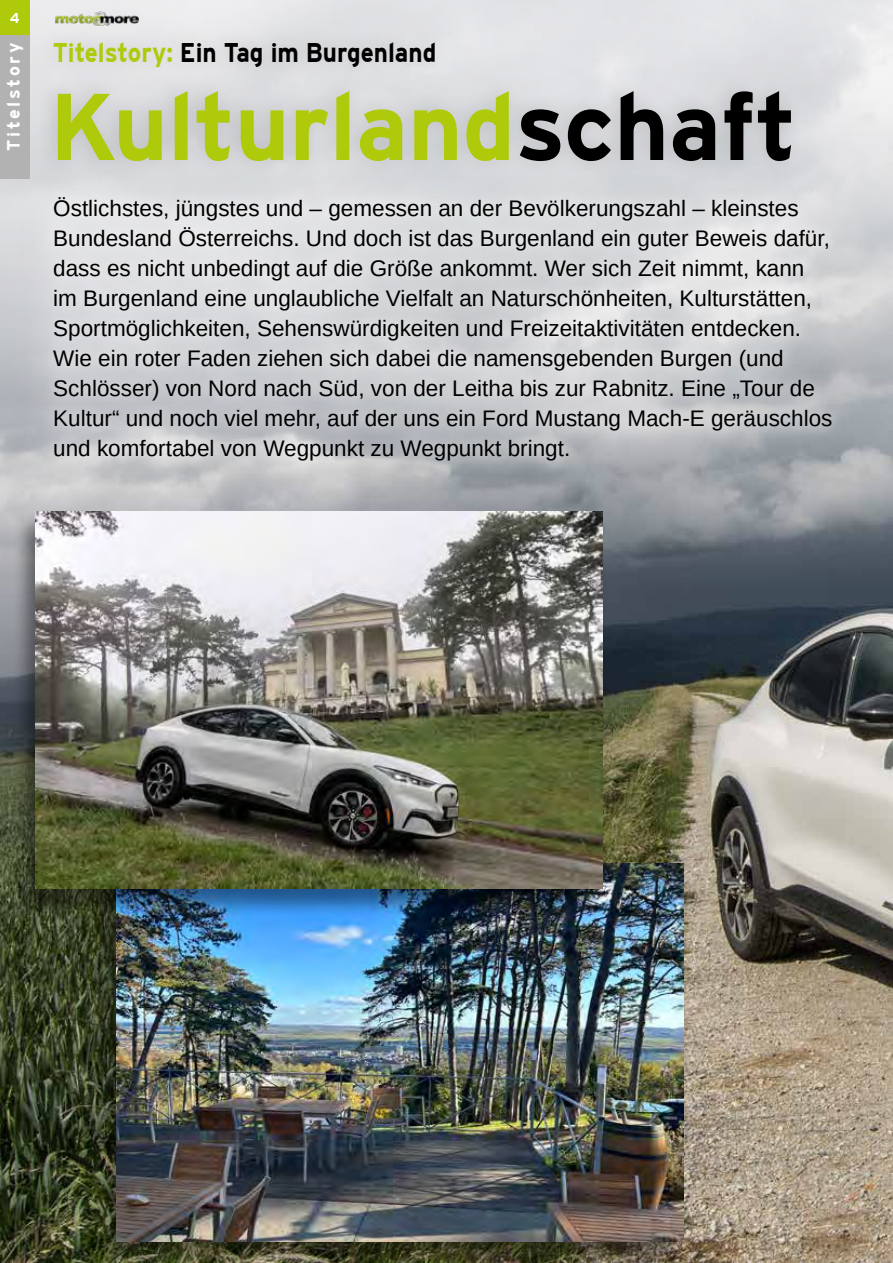
<style>
.page{position:relative;width:893px;height:1263px;background:#fff}
.page>*{position:absolute;margin:0;border:0;box-sizing:border-box;transform-origin:0 0}
.t1{font:700 94.5px "Interstate";color:#afca0b}
.t2{font:700 27px "Interstate";color:#000;scale:.9 1}
.t3{font:22.5px/30px "Liberation Sans";color:#000}
.t4{font:700 18px "Interstate";letter-spacing:.15em;color:#fff}
.t5{font:700 14.25px "Interstate";color:#fff}
.s1{color:#afca0b}
.s2{color:#000}
</style>
<div class="page">
<img style="left:0;top:951px;width:893px;height:312px">
<img style="left:0;top:0;width:893px;height:951px">
<div style="left:94px;top:864px;width:594px;height:399px;background:#000;opacity:.42"></div>
<img style="left:117px;top:864px;width:566px;height:378px">
<div style="left:12px;top:511px;width:595px;height:406px;background:#000;opacity:.42"></div>
<img style="left:36px;top:511px;width:566px;height:377px">
<div style="left:0;top:0;width:30px;height:179px;background:#b3b2b2"></div>
<div style="left:0;top:0;width:30px;height:34px;background:#afca0b"></div>
<div style="left:32px;top:24px;width:773px;height:153px;background:#000;opacity:.12"></div>
<img style="left:56px;top:11px;width:83px;height:16px">
<div style="left:13px;top:168px;width:830px;height:316px;background:#fff;opacity:.88"></div>
<svg style="left:39px;top:183px;width:808px;height:293px"></svg>
<p class="t5" style="left:10px;top:10px;width:11px">4</p>
<p class="t4" style="left:3px;top:151px;width:110px;rotate:-90deg">Titelstory</p>
<p class="t2" style="left:53px;top:38px;width:428px"><span class="s1">Titelstory:</span> Ein Tag im Burgenland</p>
<h1 class="t1" style="left:49px;top:74px;width:749px">Kulturland<span class="s2">schaft</span></h1>
<p class="t3" style="left:53px;top:194px;width:781px">Östlichstes, jüngstes und – gemessen an der Bevölkerungszahl – kleinstes Bundesland Österreichs. Und doch ist das Burgenland ein guter Beweis dafür, dass es nicht unbedingt auf die Größe ankommt. Wer sich Zeit nimmt, kann im Burgenland eine unglaubliche Vielfalt an Naturschönheiten, Kulturstätten, Sportmöglichkeiten, Sehenswürdigkeiten und Freizeitaktivitäten entdecken.<br>Wie ein roter Faden ziehen sich dabei die namensgebenden Burgen (und Schlösser) von Nord nach Süd, von der Leitha bis zur Rabnitz. Eine „Tour de Kultur“ und noch viel mehr, auf der uns ein Ford Mustang Mach-E geräuschlos und komfortabel von Wegpunkt zu Wegpunkt bringt.</p>
</div>
